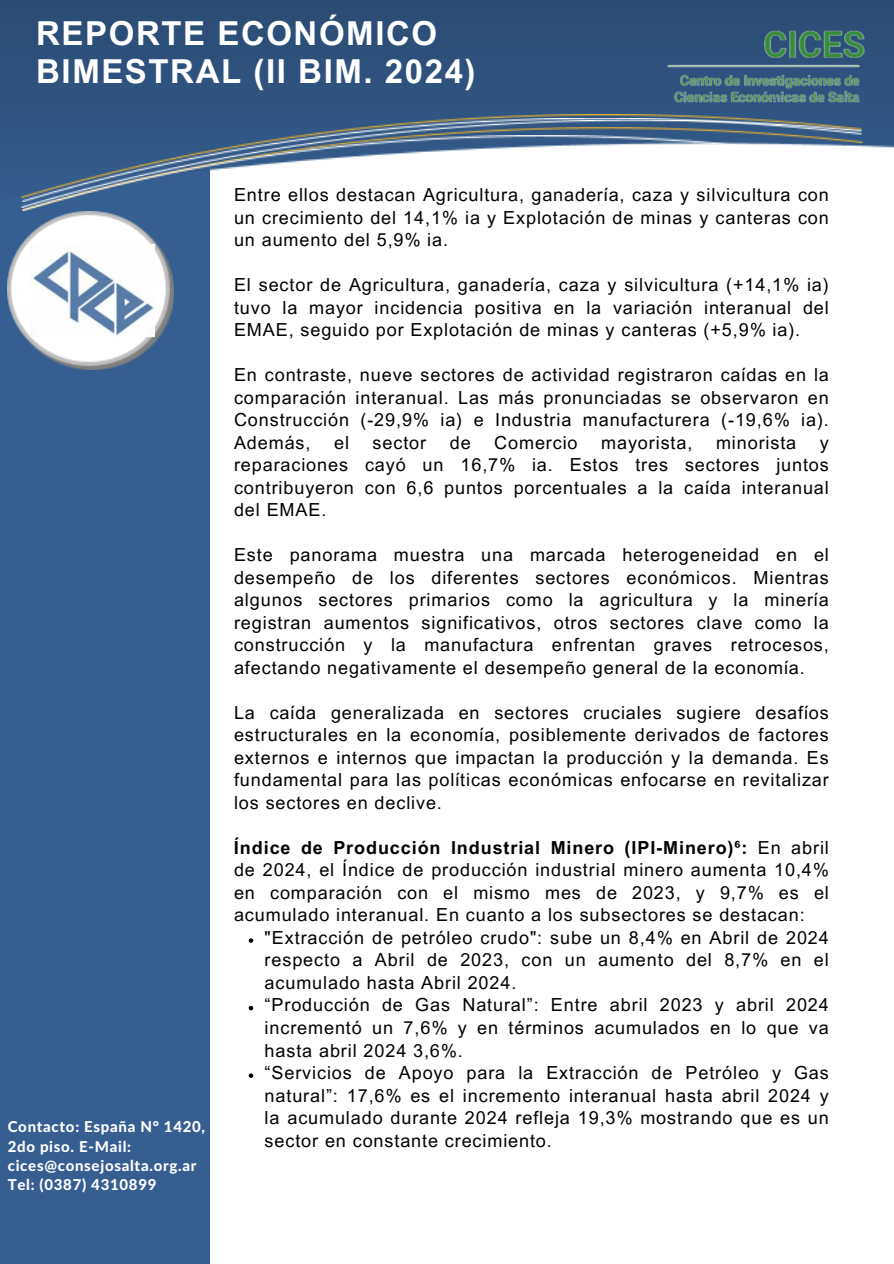
<style>
.page{position:relative;width:894px;height:1264px;background:#fff}
.page>*{position:absolute;margin:0;border:0;box-sizing:border-box;transform-origin:0 0}
.t1{font:700 33px/38.2px "Arial MT Pro";letter-spacing:.045em;color:#fff}
.t2{font:18px/22.5px "Arial MT Pro";letter-spacing:.05em;color:#000;text-align:justify}
.t3{font:800 15px/19.2px "Lato Latin";letter-spacing:.045em;color:#fff}
.s1{font-weight:700}
</style>
<div class="page">
<div style="left:0;top:218px;width:209px;height:1045px;background:#365f91"></div>
<img style="left:0;top:0;width:893px;height:218px">
<img style="left:22px;top:114px;width:629px;height:7px">
<img style="left:22px;top:121px;width:629px;height:6px">
<img style="left:22px;top:127px;width:840px;height:84px">
<img style="left:22px;top:135px;width:839px;height:76px">
<img style="left:7px;top:211px;width:166px;height:158px">
<img style="left:30px;top:244px;width:124px;height:92px">
<svg style="left:248px;top:938px;width:5px;height:4px"></svg>
<svg style="left:248px;top:1005px;width:5px;height:5px"></svg>
<svg style="left:248px;top:1073px;width:5px;height:4px"></svg>
<img style="left:651px;top:0;width:231px;height:130px">
<h2 class="t1" style="left:36px;top:18px;width:440px">REPORTE ECONÓMICO<br>BIMESTRAL (II BIM. 2024)</h2>
<h2 class="t3" style="left:8px;top:1118px;width:199px">Contacto: España N° 1420,<br>2do piso. E-Mail: cices@consejosalta.org.ar</h2>
<h2 class="t3" style="left:8px;top:1175px;width:150px">Tel: (0387) 4310899</h2>
<p class="t2" style="left:234px;top:186px;width:596px">Entre ellos destacan Agricultura, ganadería, caza y silvicultura con un crecimiento del 14,1% ia y Explotación de minas y canteras con un aumento del 5,9% ia.</p>
<p class="t2" style="left:234px;top:276px;width:596px">El sector de Agricultura, ganadería, caza y silvicultura (+14,1% ia) tuvo la mayor incidencia positiva en la variación interanual del EMAE, seguido por Explotación de minas y canteras (+5,9% ia).</p>
<p class="t2" style="left:234px;top:366px;width:596px">En contraste, nueve sectores de actividad registraron caídas en la comparación interanual. Las más pronunciadas se observaron en Construcción (-29,9% ia) e Industria manufacturera (-19,6% ia).<br>Además,</p>
<p class="t2" style="left:334px;top:433px;width:16px">el</p>
<p class="t2" style="left:372px;top:433px;width:55px">sector</p>
<p class="t2" style="left:449px;top:433px;width:22px">de</p>
<p class="t2" style="left:494px;top:433px;width:85px">Comercio</p>
<p class="t2" style="left:601px;top:433px;width:93px">mayorista,</p>
<p class="t2" style="left:715px;top:433px;width:82px">minorista</p>
<p class="t2" style="left:234px;top:433px;width:596px;text-indent:585px">y reparaciones cayó un 16,7% ia. Estos tres sectores juntos contribuyeron con 6,6 puntos porcentuales a la caída interanual del EMAE.</p>
<p class="t2" style="left:234px;top:546px;width:596px">Este panorama muestra una marcada heterogeneidad en el desempeño de los diferentes sectores económicos. Mientras algunos sectores primarios como la agricultura y la minería registran aumentos significativos, otros sectores clave como la construcción y la manufactura enfrentan graves retrocesos, afectando negativamente el desempeño general de la economía.</p>
<p class="t2" style="left:234px;top:703px;width:596px">La caída generalizada en sectores cruciales sugiere desafíos estructurales en la economía, posiblemente derivados de factores externos e internos que impactan la producción y la demanda. Es fundamental para las políticas económicas enfocarse en revitalizar los sectores en declive.</p>
<p class="t2" style="left:234px;top:838px;width:596px"><span class="s1">Índice de Producción Industrial Minero (IPI-Minero)⁶:</span> En abril de 2024, el Índice de producción industrial minero aumenta 10,4% en comparación con el mismo mes de 2023, y 9,7% es el acumulado interanual. En cuanto a los subsectores se destacan:</p>
<p class="t2" style="left:264px;top:928px;width:565px">"Extracción de petróleo crudo": sube un 8,4% en Abril de 2024 respecto a Abril de 2023, con un aumento del 8,7% en el acumulado hasta Abril 2024.</p>
<h2 class="t2" style="left:264px;top:996px;width:565px">“Producción de Gas Natural”: Entre abril 2023 y abril 2024 incrementó un 7,6% y en términos acumulados en lo que va hasta abril 2024 3,6%.</h2>
<h2 class="t2" style="left:264px;top:1063px;width:565px">“Servicios de Apoyo para la Extracción de Petróleo y Gas natural”: 17,6% es el incremento interanual hasta abril 2024 y la acumulado durante 2024 refleja 19,3% mostrando que es un sector en constante crecimiento.</h2>
</div>
